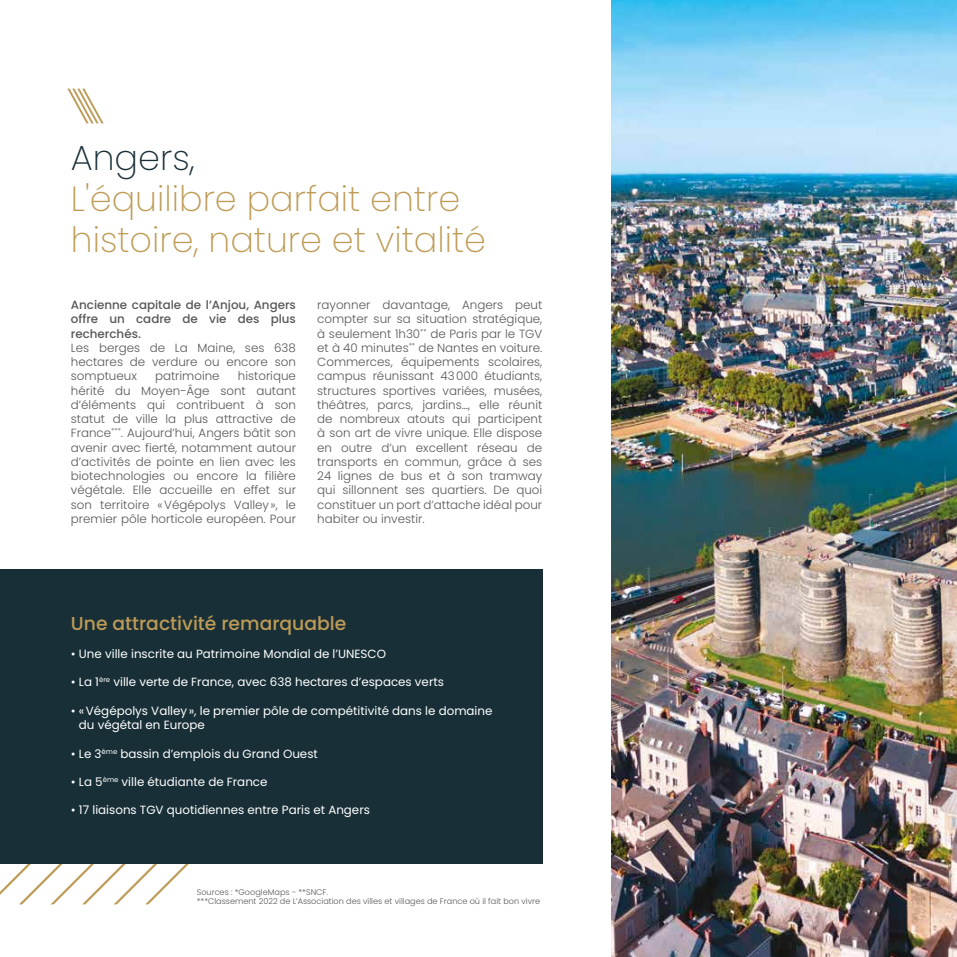
<style>
.page{position:relative;width:957px;height:957px;background:#fff}
.page>*{position:absolute;margin:0;border:0;box-sizing:border-box;transform-origin:0 0}
.t1{font:200 35px/41.2px "Poppins";color:#be9b56}
.t2{font:200 35px "Poppins";color:#182f37}
.t3{font:500 18.75px "Poppins";color:#be9b56}
.t4{font:300 11.88px/14.2px "Poppins";color:#575756;text-align:justify}
.t5{font:11.88px/14.2px "Poppins";color:#fff}
.t6{font:500 11.88px/14.2px "Poppins";color:#575756;text-align:justify}
.t7{font:300 8.12px/9.8px "Poppins";color:#575756}
</style>
<div class="page">
<svg style="left:145px;top:863px;width:245px;height:41px"></svg>
<img style="left:611px;top:0;width:346px;height:957px">
<svg style="left:67px;top:89px;width:37px;height:34px"></svg>
<div style="left:0;top:569px;width:542px;height:294px;background:#182f37"></div>
<h1 class="t2" style="left:71px;top:137px;width:125px">Angers,</h1>
<h1 class="t1" style="left:71px;top:178px;width:417px">L'équilibre parfait entre histoire, nature et vitalité</h1>
<p class="t6" style="left:71px;top:298px;width:226px">Ancienne capitale de l’Anjou, Angers offre un cadre de vie des plus recherchés.</p>
<p class="t4" style="left:71px;top:340px;width:227px">Les berges de La Maine, ses 638 hectares de verdure ou encore son somptueux</p>
<p class="t4" style="left:71px;top:369px;width:227px;text-indent:167px">historique hérité du Moyen-Âge sont autant d’éléments qui contribuent à son statut de ville la plus attractive de France<sup>***</sup>. Aujourd’hui, Angers bâtit son avenir avec fierté, notamment autour d’activités de pointe en lien avec les biotechnologies ou encore la filière végétale. Elle accueille en effet sur son territoire «Végépolys Valley», le premier pôle horticole européen. Pour</p>
<p class="t4" style="left:155px;top:369px;width:66px">patrimoine</p>
<p class="t4" style="left:317px;top:298px;width:227px">rayonner davantage, Angers peut compter sur sa situation stratégique, à seulement 1h30<sup>**</sup> de Paris par le TGV et à 40 minutes<sup>**</sup> de Nantes en voiture.<br>Commerces, équipements scolaires, campus réunissant 43000 étudiants, structures sportives variées, musées, théâtres, parcs, jardins…, elle réunit de nombreux atouts qui participent à son art de vivre unique. Elle dispose en outre d’un excellent réseau de transports en commun, grâce à ses 24 lignes de bus et à son tramway qui sillonnent ses quartiers. De quoi constituer un port d’attache idéal pour habiter ou investir.</p>
<h2 class="t3" style="left:71px;top:612px;width:277px">Une attractivité remarquable</h2>
<p class="t5" style="left:71px;top:647px;width:317px">• Une ville inscrite au Patrimoine Mondial de l’UNESCO</p>
<p class="t5" style="left:71px;top:675px;width:374px">• La 1<sup>ère</sup> ville verte de France, avec 638 hectares d’espaces verts</p>
<p class="t5" style="left:79px;top:703px;width:415px;text-indent:-8px">• «Végépolys Valley», le premier pôle de compétitivité dans le domaine du végétal en Europe</p>
<p class="t5" style="left:71px;top:746px;width:248px">• Le 3<sup>ème</sup> bassin d’emplois du Grand Ouest</p>
<p class="t5" style="left:71px;top:775px;width:198px">• La 5<sup>ème</sup> ville étudiante de France</p>
<p class="t5" style="left:71px;top:803px;width:301px">• 17 liaisons TGV quotidiennes entre Paris et Angers</p>
<p class="t7" style="left:197px;top:887px;width:345px">Sources : *GoogleMaps - **SNCF.<br>***Classement 2022 de L’Association des villes et villages de France où il fait bon vivre</p>
</div>
